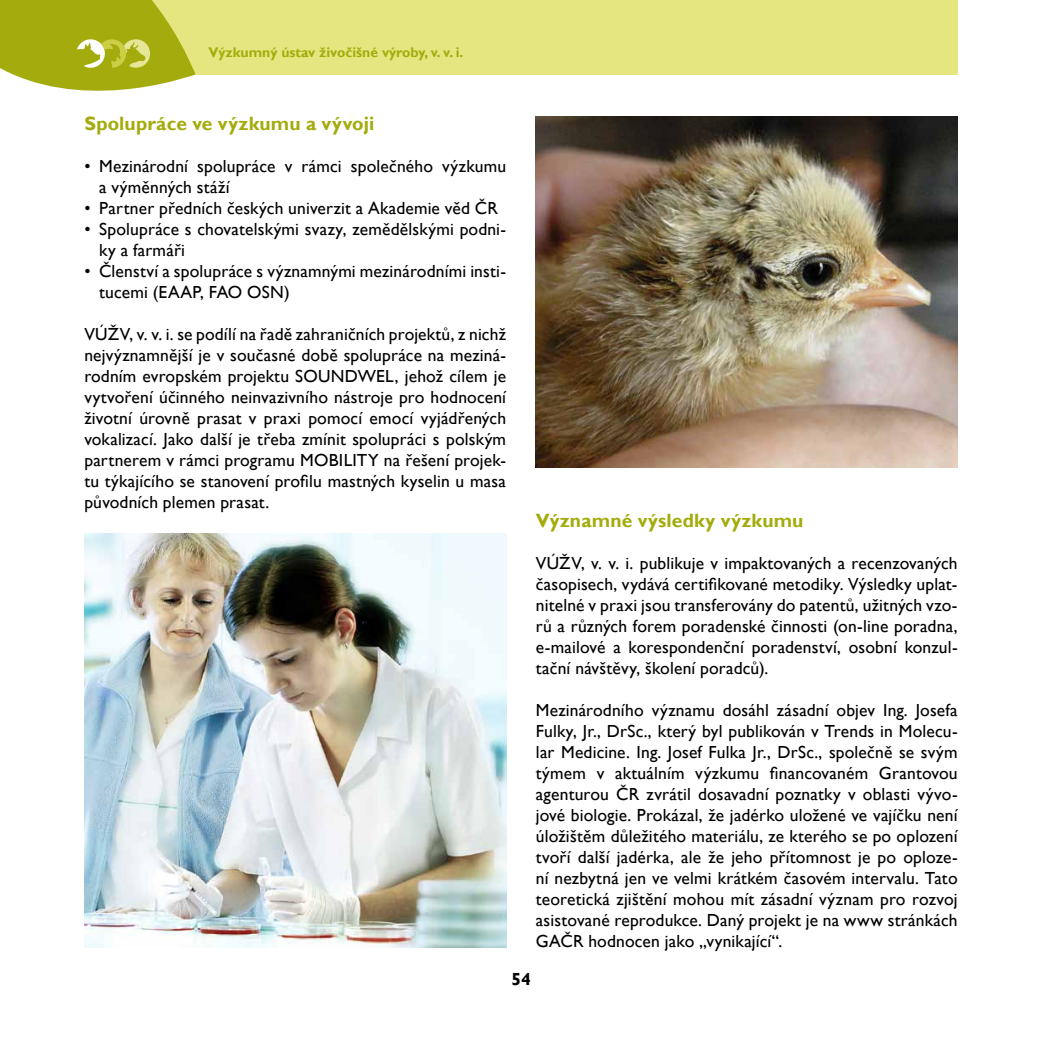
<style>
.page{position:relative;width:1042px;height:1042px;background:#fff}
.page>*{position:absolute;margin:0;border:0;box-sizing:border-box;transform-origin:0 0}
.t1{font:700 19.25px "Gill Sans";letter-spacing:.005em;color:#a3ac0c}
.t2{font:17.5px/21px "Gill Sans";letter-spacing:.01em;color:#000}
.t3{font:700 17.5px "Gill Sans";color:#000}
.t4{font:700 14px "Gill Sans";color:#a3ac0c}
</style>
<div class="page">
<div style="left:84px;top:0;width:873px;height:74px;background:#e6e680"></div>
<img style="left:536px;top:117px;width:421px;height:351px">
<img style="left:84px;top:534px;width:422px;height:413px">
<svg style="left:0;top:0;width:195px;height:91px;background:#b2b92e"></svg>
<p class="t4" style="left:208px;top:44px;width:256px">Výzkumný ústav živočišné výroby, v. v. i.</p>
<p class="t1" style="left:84px;top:112px;width:291px">Spolupráce ve výzkumu a vývoji</p>
<p class="t2" style="left:99px;top:156px;width:408px;text-indent:-15px">• Mezinárodní spolupráce v rámci společného výzkumu a výměnných stáží</p>
<p class="t2" style="left:84px;top:198px;width:415px">• Partner předních českých univerzit a Akademie věd ČR</p>
<p class="t2" style="left:99px;top:219px;width:408px;text-indent:-15px">• Spolupráce s chovatelskými svazy, zemědělskými podni&shy;ky a farmáři</p>
<p class="t2" style="left:99px;top:261px;width:408px;text-indent:-15px">• Členství a spolupráce s významnými mezinárodními insti&shy;tucemi (EAAP, FAO OSN)</p>
<p class="t2" style="left:84px;top:324px;width:423px;text-align:justify">VÚŽV, v. v. i. se podílí na řadě zahraničních projektů, z nichž nejvýznamnější je v současné době spolupráce na meziná&shy;rodním evropském projektu SOUNDWEL, jehož cílem je vytvoření účinného neinvazivního nástroje pro hodnocení životní úrovně prasat v praxi pomocí emocí vyjádřených vokalizací. Jako další je třeba zmínit spolupráci s polským partnerem v rámci programu MOBILITY na řešení projek&shy;tu týkajícího se stanovení profilu mastných kyselin u masa původních plemen prasat.</p>
<p class="t1" style="left:536px;top:509px;width:269px">Významné výsledky výzkumu</p>
<p class="t2" style="left:536px;top:553px;width:423px;text-align:justify">VÚŽV, v. v. i. publikuje v impaktovaných a recenzovaných časopisech, vydává certifikované metodiky. Výsledky uplat&shy;nitelné v praxi jsou transferovány do patentů, užitných vzo&shy;rů a různých forem poradenské činnosti (on-line poradna, e-mailové a korespondenční poradenství, osobní konzul&shy;tační návštěvy, školení poradců).</p>
<p class="t2" style="left:536px;top:700px;width:423px;text-align:justify">Mezinárodního významu dosáhl zásadní objev Ing. Josefa Fulky, Jr., DrSc., který byl publikován v Trends in Molecu&shy;lar Medicine. Ing. Josef Fulka Jr., DrSc., společně se svým týmem v aktuálním výzkumu financovaném Grantovou agenturou ČR zvrátil dosavadní poznatky v oblasti vývo&shy;jové biologie. Prokázal, že jadérko uložené ve vajíčku není úložištěm důležitého materiálu, ze kterého se po oplození tvoří další jadérka, ale že jeho přítomnost je po oploze&shy;ní nezbytná jen ve velmi krátkém časovém intervalu. Tato teoretická zjištění mohou mít zásadní význam pro rozvoj asistované reprodukce. Daný projekt je na www stránkách GAČR hodnocen jako „vynikající“.</p>
<p class="t3" style="left:511px;top:968px;width:21px">54</p>
</div>
